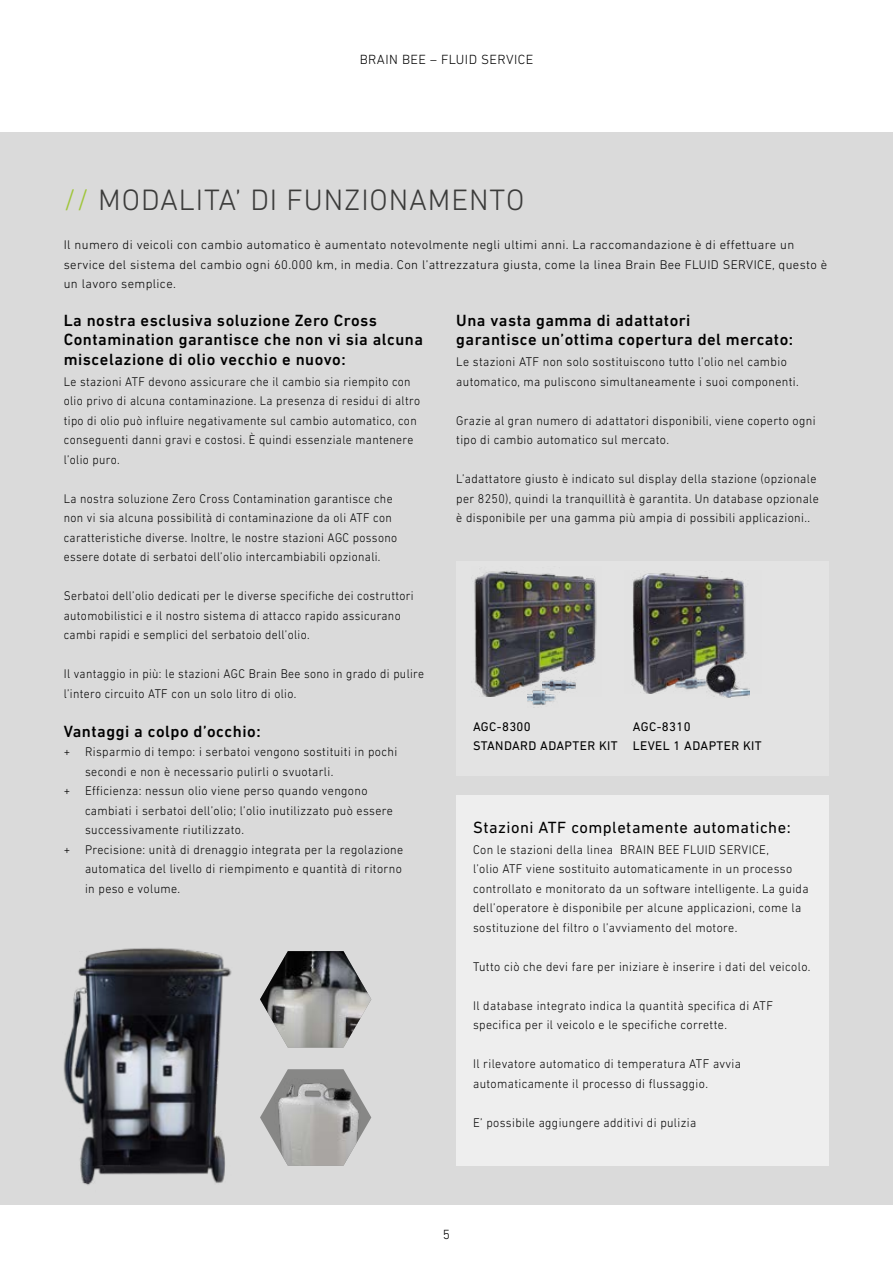
<style>
.page{position:relative;width:893px;height:1263px;background:#fff}
.page>*{position:absolute;margin:0;border:0;box-sizing:border-box;transform-origin:0 0}
.t1{font:300 30px "DIN Next LT Pro";letter-spacing:.03em;color:#3b3b3a}
.t2{font:500 16.5px/19.5px "DIN Next LT Pro";letter-spacing:.03em;color:#000}
.t3{font:16.5px "DIN Next LT Pro";letter-spacing:.03em;color:#000}
.t4{font:300 13.5px "DIN Next LT Pro";letter-spacing:.03em;color:#000}
.t5{font:300 12.75px/19.5px "DIN Next LT Pro";letter-spacing:.03em;color:#000;scale:.95 1}
.t6{font:300 12.75px/19.5px "DIN Next LT Pro";letter-spacing:.03em;color:#000;scale:.93 1}
.t7{font:300 12.75px/19.5px "DIN Next LT Pro";letter-spacing:.03em;color:#000}
.t8{font:12.75px/19.5px "DIN Next LT Pro";letter-spacing:.03em;color:#000}
.s1{color:#9fc53a}
</style>
<div class="page">
<div style="left:0;top:132px;width:893px;height:1073px;background:#dadada"></div>
<div style="left:456px;top:561px;width:373px;height:215px;background:#e3e3e3"></div>
<div style="left:456px;top:795px;width:373px;height:371px;background:#eee"></div>
<img style="left:632px;top:573px;width:118px;height:120px">
<img style="left:672px;top:675px;width:35px;height:18px">
<img style="left:707px;top:663px;width:42px;height:35px">
<img style="left:474px;top:571px;width:123px;height:126px">
<img style="left:543px;top:677px;width:34px;height:15px">
<img style="left:527px;top:686px;width:32px;height:22px">
<img style="left:63px;top:948px;width:169px;height:237px">
<img style="left:260px;top:951px;width:111px;height:96px">
<svg style="left:260px;top:1069px;width:111px;height:73px"></svg>
<img style="left:274px;top:1078px;width:87px;height:88px">
<p class="t4" style="left:360px;top:51px;width:175px">BRAIN BEE – FLUID SERVICE</p>
<h1 class="t1" style="left:64px;top:183px;width:462px"><span class="s1">//</span> MODALITA’ DI FUNZIONAMENTO</h1>
<p class="t7" style="left:64px;top:235px;width:765px">Il numero di veicoli con cambio automatico è aumentato notevolmente negli ultimi anni. La raccomandazione è di effettuare un service del sistema del cambio ogni 60.000 km, in media. Con l’attrezzatura giusta, come la linea Brain Bee FLUID SERVICE, questo è un lavoro semplice.</p>
<p class="t2" style="left:64px;top:310px;width:361px">La nostra esclusiva soluzione Zero Cross<br>Contamination garantisce che non vi sia alcuna miscelazione di olio vecchio e nuovo:</p>
<p class="t6" style="left:64px;top:371px;width:385px">Le stazioni ATF devono assicurare che il cambio sia riempito con olio privo di alcuna contaminazione. La presenza di residui di altro tipo di olio può influire negativamente sul cambio automatico, con conseguenti danni gravi e costosi. È quindi essenziale mantenere l’olio puro.</p>
<p class="t6" style="left:64px;top:488px;width:360px">La nostra soluzione Zero Cross Contamination garantisce che non vi sia alcuna possibilità di contaminazione da oli ATF con caratteristiche diverse. Inoltre, le nostre stazioni AGC possono essere dotate di serbatoi dell’olio intercambiabili opzionali.</p>
<p class="t6" style="left:64px;top:586px;width:378px">Serbatoi dell’olio dedicati per le diverse specifiche dei costruttori automobilistici e il nostro sistema di attacco rapido assicurano cambi rapidi e semplici del serbatoio dell’olio.</p>
<p class="t6" style="left:64px;top:664px;width:389px">Il vantaggio in più: le stazioni AGC Brain Bee sono in grado di pulire l’intero circuito ATF con un solo litro di olio.</p>
<p class="t2" style="left:64px;top:721px;width:198px">Vantaggi a colpo d’occhio:</p>
<p class="t5" style="left:64px;top:742px;width:353px">+ Risparmio di tempo: i serbatoi vengono sostituiti in pochi</p>
<p class="t5" style="left:85px;top:761px;width:263px">secondi e non è necessario pulirli o svuotarli.</p>
<p class="t5" style="left:64px;top:781px;width:321px">+ Efficienza: nessun olio viene perso quando vengono</p>
<p class="t5" style="left:85px;top:800px;width:325px">cambiati i serbatoi dell’olio; l’olio inutilizzato può essere</p>
<p class="t5" style="left:85px;top:820px;width:169px">successivamente riutilizzato.</p>
<p class="t5" style="left:64px;top:839px;width:359px">+ Precisione: unità di drenaggio integrata per la regolazione</p>
<p class="t5" style="left:85px;top:859px;width:335px">automatica del livello di riempimento e quantità di ritorno</p>
<p class="t5" style="left:85px;top:878px;width:102px">in peso e volume.</p>
<p class="t2" style="left:456px;top:310px;width:338px">Una vasta gamma di adattatori<br>garantisce un’ottima copertura del mercato:</p>
<p class="t5" style="left:456px;top:352px;width:362px">Le stazioni ATF non solo sostituiscono tutto l’olio nel cambio automatico, ma puliscono simultaneamente i suoi componenti.</p>
<p class="t5" style="left:456px;top:410px;width:380px">Grazie al gran numero di adattatori disponibili, viene coperto ogni tipo di cambio automatico sul mercato.</p>
<p class="t5" style="left:456px;top:469px;width:383px">L’adattatore giusto è indicato sul display della stazione (opzionale per 8250), quindi la tranquillità è garantita. Un database opzionale è disponibile per una gamma più ampia di possibili applicazioni..</p>
<p class="t8" style="left:473px;top:716px;width:146px">AGC-8300<br>STANDARD ADAPTER KIT</p>
<p class="t8" style="left:633px;top:716px;width:130px">AGC-8310<br>LEVEL 1 ADAPTER KIT</p>
<p class="t3" style="left:473px;top:818px;width:319px">Stazioni ATF completamente automatiche:</p>
<p class="t5" style="left:473px;top:839px;width:355px">Con le stazioni della linea BRAIN BEE FLUID SERVICE,<br>l’olio ATF viene sostituito automaticamente in un processo controllato e monitorato da un software intelligente. La guida dell’operatore è disponibile per alcune applicazioni, come la sostituzione del filtro o l’avviamento del motore.</p>
<p class="t5" style="left:473px;top:956px;width:357px">Tutto ciò che devi fare per iniziare è inserire i dati del veicolo.</p>
<p class="t5" style="left:473px;top:995px;width:317px">Il database integrato indica la quantità specifica di ATF specifica per il veicolo e le specifiche corrette.</p>
<p class="t5" style="left:473px;top:1054px;width:284px">Il rilevatore automatico di temperatura ATF avvia automaticamente il processo di flussaggio.</p>
<p class="t5" style="left:473px;top:1112px;width:236px">E’ possibile aggiungere additivi di pulizia</p>
<p class="t4" style="left:443px;top:1226px;width:9px">5</p>
</div>
